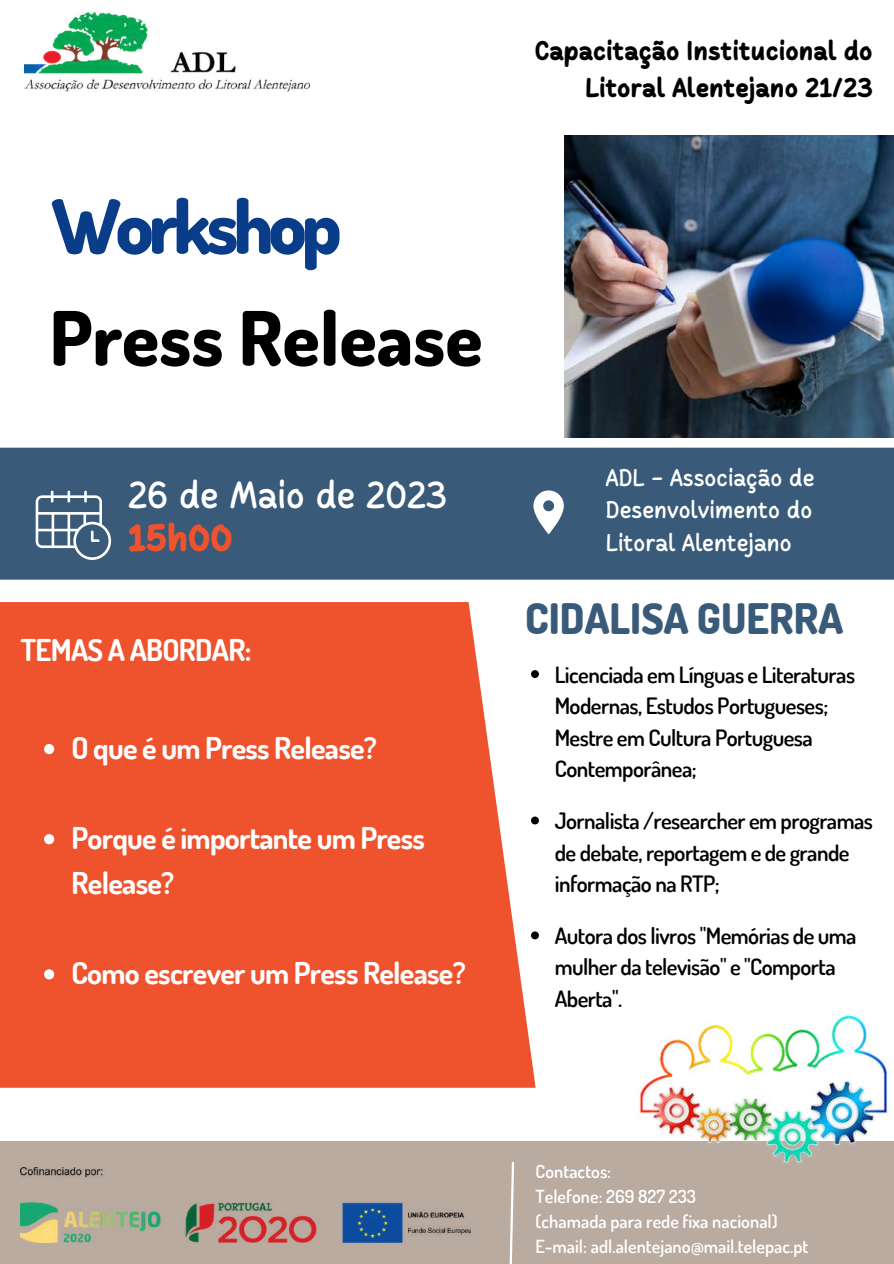
<style>
.page{position:relative;width:894px;height:1264px;background:#fff}
.page>*{position:absolute;margin:0;border:0;box-sizing:border-box;transform-origin:0 0}
.t1{font:800 75px "Dosis";color:#000}
.t2{font:800 75px "Dosis";letter-spacing:-.07em;color:#0a3d89}
.t3{font:800 42px "Dosis";color:#395a78}
.t4{font:600 37.5px "Cakerolli";color:#fff}
.t5{font:900 37.5px "Cakerolli";color:#ef532e}
.t6{font:700 30px/45px "Dosis";letter-spacing:-.025em;color:#fff}
.t7{font:800 27px/37.2px "Cakerolli";color:#000;text-align:right}
.t8{font:600 24px/32.7px "Cakerolli";color:#fff;text-align:justify}
.t9{font:600 22.5px/31.5px "Dosis";letter-spacing:-.025em;color:#000}
.t10{font:600 18px/24.8px "Dosis";color:#fff}
</style>
<div class="page">
<div style="left:0;top:1140px;width:893px;height:123px;background:#baaba0"></div>
<svg style="left:509px;top:1162px;width:6px;height:101px"></svg>
<img style="left:24px;top:12px;width:285px;height:79px">
<div style="left:0;top:602px;width:535px;height:485px;background:#ef532e"></div>
<div style="left:0;top:447px;width:893px;height:132px;background:#395a78"></div>
<svg style="left:36px;top:490px;width:75px;height:70px"></svg>
<img style="left:612px;top:1013px;width:281px;height:150px">
<img style="left:20px;top:1167px;width:450px;height:75px">
<img style="left:564px;top:136px;width:329px;height:302px">
<svg style="left:44px;top:744px;width:10px;height:10px"></svg>
<svg style="left:44px;top:834px;width:10px;height:10px"></svg>
<svg style="left:44px;top:969px;width:10px;height:10px"></svg>
<svg style="left:531px;top:670px;width:7px;height:8px"></svg>
<svg style="left:531px;top:816px;width:7px;height:8px"></svg>
<svg style="left:531px;top:931px;width:7px;height:8px"></svg>
<svg style="left:533px;top:490px;width:30px;height:44px"></svg>
<h1 class="t2" style="left:52px;top:177px;width:291px">Workshop</h1>
<h1 class="t1" style="left:50px;top:289px;width:434px">Press Release</h1>
<h3 class="t4" style="left:128px;top:480px;width:320px">26 de Maio de 2023</h3>
<h3 class="t5" style="left:128px;top:522px;width:106px">15h00</h3>
<h3 class="t6" style="left:20px;top:626px;width:232px">TEMAS A ABORDAR:</h3>
<h3 class="t6" style="left:71px;top:724px;width:307px">O que é um Press Release?</h3>
<h3 class="t6" style="left:71px;top:814px;width:355px">Porque é importante um Press<br>Release?</h3>
<h3 class="t6" style="left:71px;top:949px;width:395px">Como escrever um Press Release?</h3>
<p class="t7" style="left:534px;top:34px;width:339px">Capacitação Institucional do<br>Litoral Alentejano 21/23</p>
<p class="t8" style="left:605px;top:463px;width:210px">ADL - Associação de Desenvolvimento do Litoral Alentejano</p>
<h2 class="t3" style="left:525px;top:590px;width:319px">CIDALISA GUERRA</h2>
<p class="t9" style="left:554px;top:658px;width:302px">Licenciada em Línguas e Literaturas<br>Modernas, Estudos Portugueses;<br>Mestre em Cultura Portuguesa<br>Contemporânea;</p>
<p class="t9" style="left:554px;top:804px;width:320px">Jornalista /researcher em programas de debate, reportagem e de grande informação na RTP;</p>
<p class="t9" style="left:554px;top:919px;width:303px">Autora dos livros "Memórias de uma mulher da televisão" e "Comporta<br>Aberta".</p>
<p class="t10" style="left:535px;top:1158px;width:274px">Contactos:<br>Telefone: 269 827 233<br>(chamada para rede fixa nacional)<br>E-mail: adl.alentejano@mail.telepac.pt</p>
</div>
